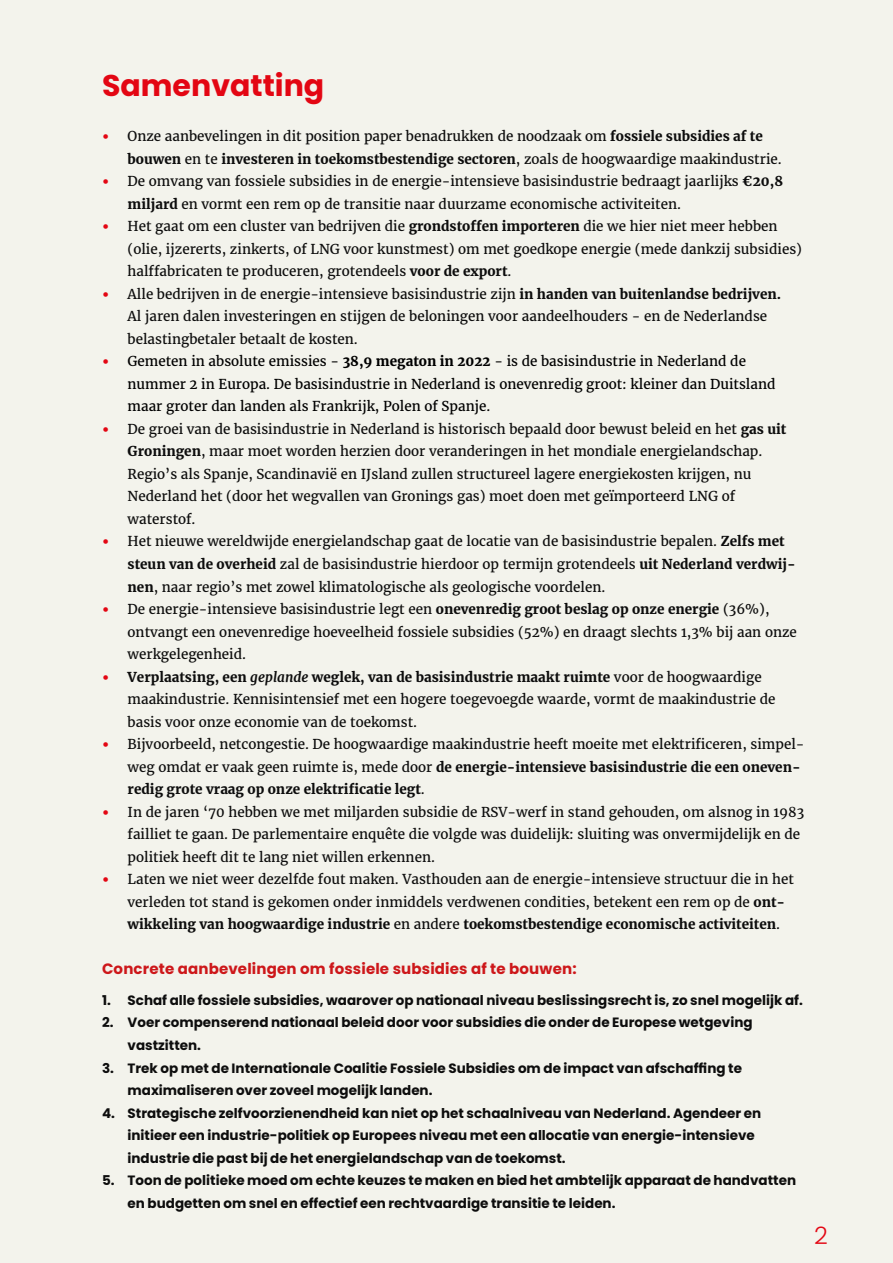
<style>
.page{position:relative;width:893px;height:1263px;background:#f3f3ec}
.page>*{position:absolute;margin:0;border:0;box-sizing:border-box;transform-origin:0 0}
.t1{font:700 30px "Poppins";color:#e30613}
.t2{font:300 24px "Poppins";color:#e30613}
.t3{font:700 15px "Poppins";letter-spacing:.01em;color:#cd171a}
.t4{font:13.5px/22.5px "Merriweather";color:#0d0d0d}
.t5{font:700 13.5px/22.5px "Poppins";color:#0d0d0d}
.t6{font:13.5px/22.5px "Merriweather";color:#000}
.s1{font-family:"Poppins";font-weight:900;color:#e30613}
.s2{font-weight:700}
.s3{font-weight:700;font-style:italic}
</style>
<div class="page">
<h1 class="t1" style="left:102px;top:68px;width:224px">Samenvatting</h1>
<p class="t4" style="left:128px;top:125px;width:656px;text-indent:-26px"><span class="s1">•</span> Onze aanbevelingen in dit position paper benadrukken de noodzaak om <span class="s2">fossiele subsidies af te bouwen</span> en te <span class="s2">investeren in toekomstbestendige sectoren</span>, zoals de hoogwaardige maakindustrie.</p>
<p class="t4" style="left:128px;top:170px;width:657px;text-indent:-26px"><span class="s1">•</span> De omvang van fossiele subsidies in de energie-intensieve basisindustrie bedraagt jaarlijks <span class="s2">€20,8 miljard</span> en vormt een rem op de transitie naar duurzame economische activiteiten.</p>
<p class="t4" style="left:128px;top:215px;width:676px;text-indent:-26px"><span class="s1">•</span> Het gaat om een cluster van bedrijven die <span class="s2">grondstoffen importeren</span> die we hier niet meer hebben (olie, ijzererts, zinkerts, of LNG voor kunstmest) om met goedkope energie (mede dankzij subsidies) halffabricaten te produceren, grotendeels <span class="s2">voor de export</span>.</p>
<p class="t4" style="left:128px;top:283px;width:655px;text-indent:-26px"><span class="s1">•</span> Alle bedrijven in de energie-intensieve basisindustrie zijn <span class="s2">in handen van buitenlandse bedrijven.<br></span>Al jaren dalen investeringen en stijgen de beloningen voor aandeelhouders - en de Nederlandse belastingbetaler betaalt de kosten.</p>
<p class="t6" style="left:128px;top:350px;width:649px;text-indent:-26px"><span class="s1">•</span> Gemeten in absolute emissies - <span class="s2">38,9 megaton in 2022</span> - is de basisindustrie in Nederland de nummer 2 in Europa. De basisindustrie in Nederland is onevenredig groot: kleiner dan Duitsland maar groter dan landen als Frankrijk, Polen of Spanje.</p>
<p class="t4" style="left:128px;top:418px;width:660px;text-indent:-26px"><span class="s1">•</span> De groei van de basisindustrie in Nederland is historisch bepaald door bewust beleid en het <span class="s2">gas uit Groningen</span>, maar moet worden herzien door veranderingen in het mondiale energielandschap.<br>Regio’s als Spanje, Scandinavië en IJsland zullen structureel lagere energiekosten krijgen, nu Nederland het (door het wegvallen van Gronings gas) moet doen met geïmporteerd LNG of waterstof.</p>
<p class="t4" style="left:128px;top:530px;width:670px;text-indent:-26px"><span class="s1">•</span> Het nieuwe wereldwijde energielandschap gaat de locatie van de basisindustrie bepalen. <span class="s2">Zelfs met steun van de overheid</span> zal de basisindustrie hierdoor op termijn grotendeels <span class="s2">uit Nederland verdwij&shy;nen</span>, naar regio’s met zowel klimatologische als geologische voordelen.</p>
<p class="t4" style="left:128px;top:598px;width:671px;text-indent:-26px"><span class="s1">•</span> De energie-intensieve basisindustrie legt een <span class="s2">onevenredig groot beslag op onze energie</span> (36%), ontvangt een onevenredige hoeveelheid fossiele subsidies (52%) en draagt slechts 1,3% bij aan onze werkgelegenheid.</p>
<p class="t4" style="left:128px;top:665px;width:649px;text-indent:-26px"><span class="s1">•</span> <span class="s2">Verplaatsing, een</span> <span class="s3">geplande</span> <span class="s2">weglek, van de basisindustrie maakt ruimte</span> voor de hoogwaardige maakindustrie. Kennisintensief met een hogere toegevoegde waarde, vormt de maakindustrie de basis voor onze economie van de toekomst.</p>
<p class="t4" style="left:128px;top:733px;width:678px;text-indent:-26px"><span class="s1">•</span> Bijvoorbeeld, netcongestie. De hoogwaardige maakindustrie heeft moeite met elektrificeren, simpel&shy;weg omdat er vaak geen ruimte is, mede door <span class="s2">de energie-intensieve basisindustrie die een oneven&shy;redig grote vraag op onze elektrificatie legt</span>.</p>
<p class="t4" style="left:128px;top:800px;width:678px;text-indent:-26px"><span class="s1">•</span> In de jaren ‘70 hebben we met miljarden subsidie de RSV-werf in stand gehouden, om alsnog in 1983 failliet te gaan. De parlementaire enquête die volgde was duidelijk: sluiting was onvermijdelijk en de politiek heeft dit te lang niet willen erkennen.</p>
<p class="t4" style="left:128px;top:868px;width:668px;text-indent:-26px"><span class="s1">•</span> Laten we niet weer dezelfde fout maken. Vasthouden aan de energie-intensieve structuur die in het verleden tot stand is gekomen onder inmiddels verdwenen condities, betekent een rem op de <span class="s2">ont&shy;wikkeling van hoogwaardige industrie</span> en andere <span class="s2">toekomstbestendige economische activiteiten</span>.</p>
<p class="t3" style="left:102px;top:960px;width:476px">Concrete aanbevelingen om fossiele subsidies af te bouwen:</p>
<p class="t5" style="left:102px;top:989px;width:702px">1. Schaf alle fossiele subsidies, waarover op nationaal niveau beslissingsrecht is, zo snel mogelijk af.</p>
<p class="t5" style="left:128px;top:1011px;width:627px;text-indent:-26px">2. Voer compenserend nationaal beleid door voor subsidies die onder de Europese wetgeving vastzitten.</p>
<p class="t5" style="left:128px;top:1056px;width:616px;text-indent:-26px">3. Trek op met de Internationale Coalitie Fossiele Subsidies om de impact van afschaffing te maximaliseren over zoveel mogelijk landen.</p>
<p class="t5" style="left:128px;top:1101px;width:635px;text-indent:-26px">4. Strategische zelfvoorzienendheid kan niet op het schaalniveau van Nederland. Agendeer en initieer een industrie-politiek op Europees niveau met een allocatie van energie-intensieve industrie die past bij de het energielandschap van de toekomst.</p>
<p class="t5" style="left:128px;top:1169px;width:670px;text-indent:-26px">5. Toon de politieke moed om echte keuzes te maken en bied het ambtelijk apparaat de handvatten en budgetten om snel en effectief een rechtvaardige transitie te leiden.</p>
<h2 class="t2" style="left:814px;top:1221px;width:15px">2</h2>
</div>
